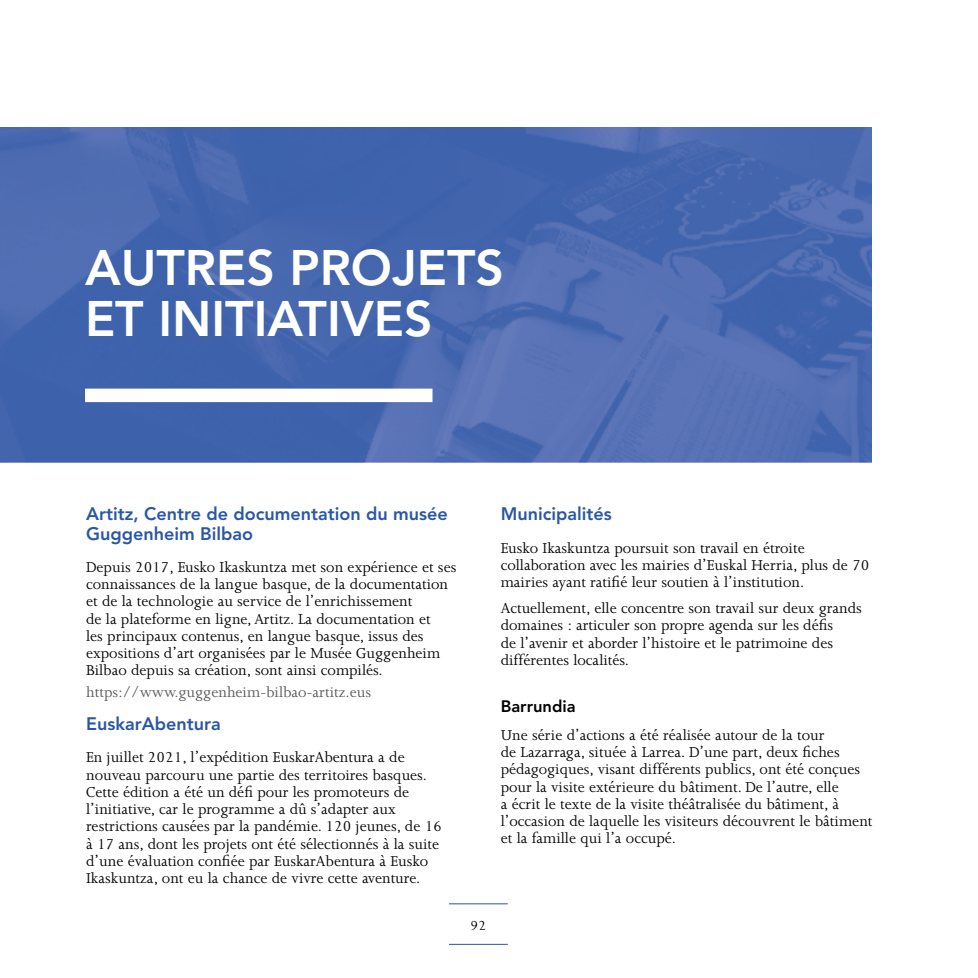
<style>
.page{position:relative;width:978px;height:978px;background:#fff}
.page>*{position:absolute;margin:0;border:0;box-sizing:border-box;transform-origin:0 0}
.t1{font:800 49.5px/51px "Avenir";color:#fff}
.t2{font:800 18px/19.5px "Avenir";color:#2a57a4}
.t3{font:16.5px/17.2px "Joanna";color:#000}
.t4{font:16.5px "Joanna";color:#575756}
.t5{font:800 16.5px "Avenir";color:#000}
.t6{font:15px "Joanna";color:#000}
</style>
<div class="page">
<hr style="left:449px;top:944px;width:59px;height:1px;background:#2a57a4">
<hr style="left:449px;top:903px;width:59px;height:1px;background:#2a57a4">
<img style="left:0;top:128px;width:872px;height:334px">
<div style="left:85px;top:389px;width:347px;height:13px;background:#fff"></div>
<h1 class="t1" style="left:85px;top:242px;width:420px">AUTRES PROJETS<br>ET INITIATIVES</h1>
<p class="t2" style="left:86px;top:504px;width:363px">Artitz, Centre de documentation du musée<br>Guggenheim Bilbao</p>
<p class="t3" style="left:86px;top:559px;width:372px">Depuis 2017, Eusko Ikaskuntza met son expérience et ses connaissances de la langue basque, de la documentation et de la technologie au service de l’enrichissement<br>de la plateforme en ligne, Artitz. La documentation et<br>les principaux contenus, en langue basque, issus des expositions d’art organisées par le Musée Guggenheim Bilbao depuis sa création, sont ainsi compilés.</p>
<p class="t4" style="left:86px;top:683px;width:286px">https://www.guggenheim-bilbao-artitz.eus</p>
<p class="t2" style="left:86px;top:714px;width:136px">EuskarAbentura</p>
<p class="t3" style="left:86px;top:749px;width:357px">En juillet 2021, l’expédition EuskarAbentura a de nouveau parcouru une partie des territoires basques.<br>Cette édition a été un défi pour les promoteurs de l’initiative, car le programme a dû s’adapter aux restrictions causées par la pandémie. 120 jeunes, de 16 à 17 ans, dont les projets ont été sélectionnés à la suite d’une évaluation confiée par EuskarAbentura à Eusko Ikaskuntza, ont eu la chance de vivre cette aventure.</p>
<p class="t6" style="left:471px;top:917px;width:17px">92</p>
<p class="t2" style="left:501px;top:504px;width:113px">Municipalités</p>
<p class="t3" style="left:501px;top:539px;width:370px">Eusko Ikaskuntza poursuit son travail en étroite collaboration avec les mairies d’Euskal Herria, plus de 70 mairies ayant ratifié leur soutien à l’institution.</p>
<p class="t3" style="left:501px;top:600px;width:363px">Actuellement, elle concentre son travail sur deux grands domaines : articuler son propre agenda sur les défis<br>de l’avenir et aborder l’histoire et le patrimoine des différentes localités.</p>
<p class="t5" style="left:501px;top:697px;width:76px">Barrundia</p>
<p class="t3" style="left:501px;top:727px;width:373px">Une série d’actions a été réalisée autour de la tour<br>de Lazarraga, située à Larrea. D’une part, deux fiches pédagogiques, visant différents publics, ont été conçues pour la visite extérieure du bâtiment. De l’autre, elle<br>a écrit le texte de la visite théâtralisée du bâtiment, à l’occasion de laquelle les visiteurs découvrent le bâtiment et la famille qui l’a occupé.</p>
</div>
